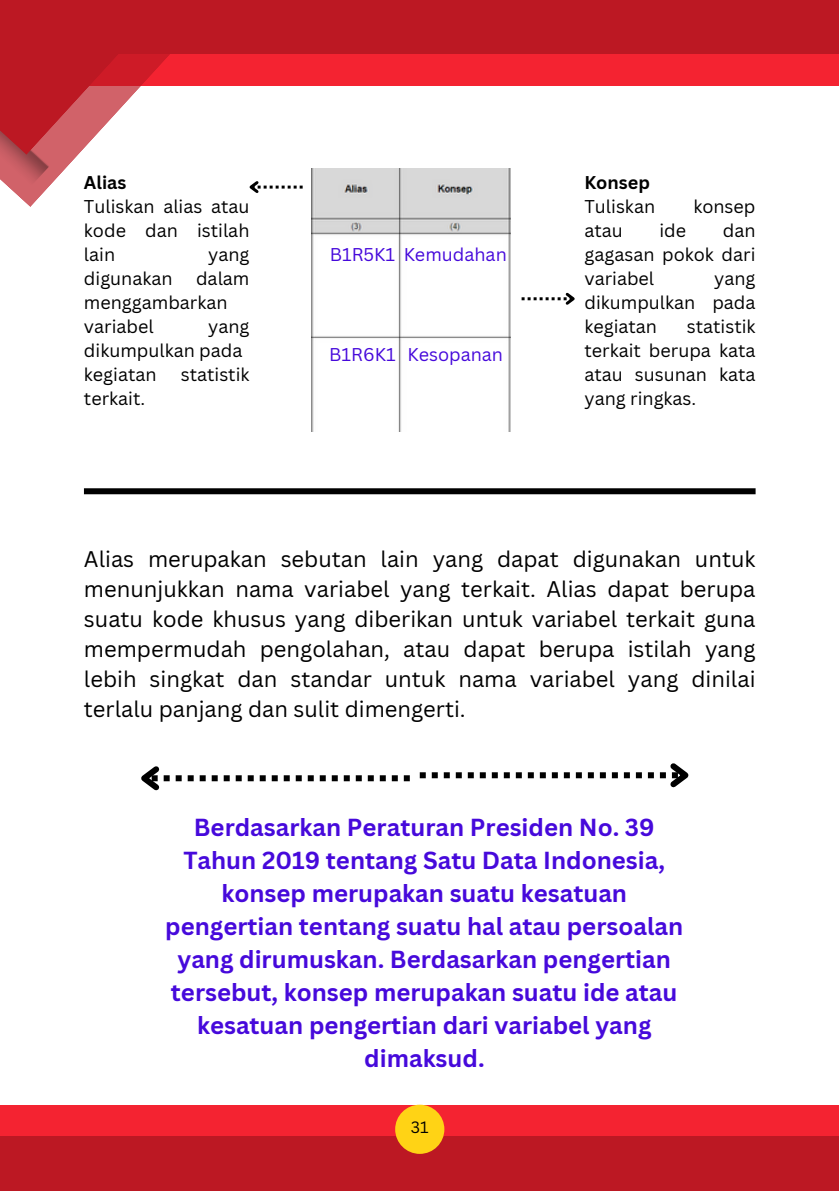
<style>
.page{position:relative;width:839px;height:1191px;background:#fff}
.page>*{position:absolute;margin:0;border:0;box-sizing:border-box;transform-origin:0 0}
.t1{font:700 24px/33px "Canva Sans";color:#4609db;text-align:center}
.t2{font:22px/30px "Canva Sans";color:#000;text-align:justify}
.t3{font:18px/24px "Canva Sans";color:#000;text-align:justify}
.t4{font:18px "Canva Sans";color:#4609db}
.t5{font:700 18px "Canva Sans";color:#000}
.t6{font:16px "Canva Sans";color:#000}
</style>
<div class="page">
<div style="left:41px;top:51px;width:797px;height:34px;background:#f42331"></div>
<div style="left:0;top:1105px;width:838px;height:34px;background:#f42331"></div>
<div style="left:52px;top:0;width:786px;height:54px;background:#bc1823"></div>
<div style="left:0;top:1137px;width:838px;height:54px;background:#bc1823"></div>
<svg style="left:10px;top:188px;width:38px;height:19px"></svg>
<img style="left:0;top:85px;width:338px;height:103px">
<svg style="left:0;top:0;width:237px;height:155px"></svg>
<div style="left:395px;top:1105px;width:49px;height:49px;background:#ffd315;border-radius:50%"></div>
<svg style="left:246px;top:178px;width:56px;height:15px"></svg>
<svg style="left:521px;top:292px;width:54px;height:13px"></svg>
<div style="left:84px;top:488px;width:671px;height:6px;background:#000"></div>
<svg style="left:420px;top:763px;width:269px;height:25px"></svg>
<svg style="left:141px;top:766px;width:269px;height:25px"></svg>
<img style="left:311px;top:169px;width:200px;height:262px">
<p class="t5" style="left:84px;top:170px;width:44px">Alias</p>
<p class="t3" style="left:84px;top:194px;width:167px">Tuliskan alias atau kode dan istilah lain</p>
<p class="t3" style="left:208px;top:242px;width:43px">yang</p>
<p class="t3" style="left:84px;top:266px;width:167px;text-indent:112px">dalam menggambarkan</p>
<p class="t3" style="left:84px;top:314px;width:71px">variabel</p>
<p class="t3" style="left:84px;top:266px;width:90px">digunakan</p>
<p class="t3" style="left:84px;top:314px;width:167px;text-indent:124px">yang dikumpulkan pada</p>
<p class="t3" style="left:84px;top:362px;width:74px">kegiatan</p>
<p class="t3" style="left:181px;top:362px;width:70px">statistik</p>
<p class="t3" style="left:84px;top:386px;width:63px">terkait.</p>
<p class="t4" style="left:330px;top:241px;width:67px">B1R5K1</p>
<h1 class="t4" style="left:403px;top:241px;width:105px">Kemudahan</h1>
<h2 class="t4" style="left:329px;top:342px;width:68px">B1R6K1</h2>
<p class="t4" style="left:407px;top:342px;width:97px">Kesopanan</p>
<h3 class="t5" style="left:584px;top:170px;width:67px">Konsep</h3>
<p class="t3" style="left:584px;top:194px;width:72px">Tuliskan</p>
<p class="t3" style="left:693px;top:194px;width:64px">konsep</p>
<p class="t3" style="left:584px;top:218px;width:40px">atau</p>
<p class="t3" style="left:659px;top:218px;width:28px">ide</p>
<p class="t3" style="left:584px;top:218px;width:173px;text-indent:138px">dan gagasan pokok dari variabel</p>
<p class="t3" style="left:584px;top:266px;width:172px;text-indent:130px">yang dikumpulkan pada kegiatan</p>
<p class="t3" style="left:584px;top:314px;width:172px;text-indent:102px">statistik terkait berupa kata atau susunan kata yang ringkas.</p>
<p class="t2" style="left:84px;top:544px;width:673px">Alias merupakan sebutan lain yang dapat digunakan untuk menunjukkan nama variabel yang terkait. Alias dapat berupa suatu kode khusus yang diberikan untuk variabel terkait guna mempermudah pengolahan, atau dapat berupa istilah yang lebih singkat dan standar untuk nama variabel yang dinilai terlalu panjang dan sulit dimengerti.</p>
<p class="t1" style="left:165px;top:811px;width:519px">Berdasarkan Peraturan Presiden No. 39<br>Tahun 2019 tentang Satu Data Indonesia, konsep merupakan suatu kesatuan pengertian tentang suatu hal atau persoalan yang dirumuskan. Berdasarkan pengertian tersebut, konsep merupakan suatu ide atau kesatuan pengertian dari variabel yang dimaksud.</p>
<h3 class="t6" style="left:411px;top:1116px;width:19px">31</h3>
</div>
